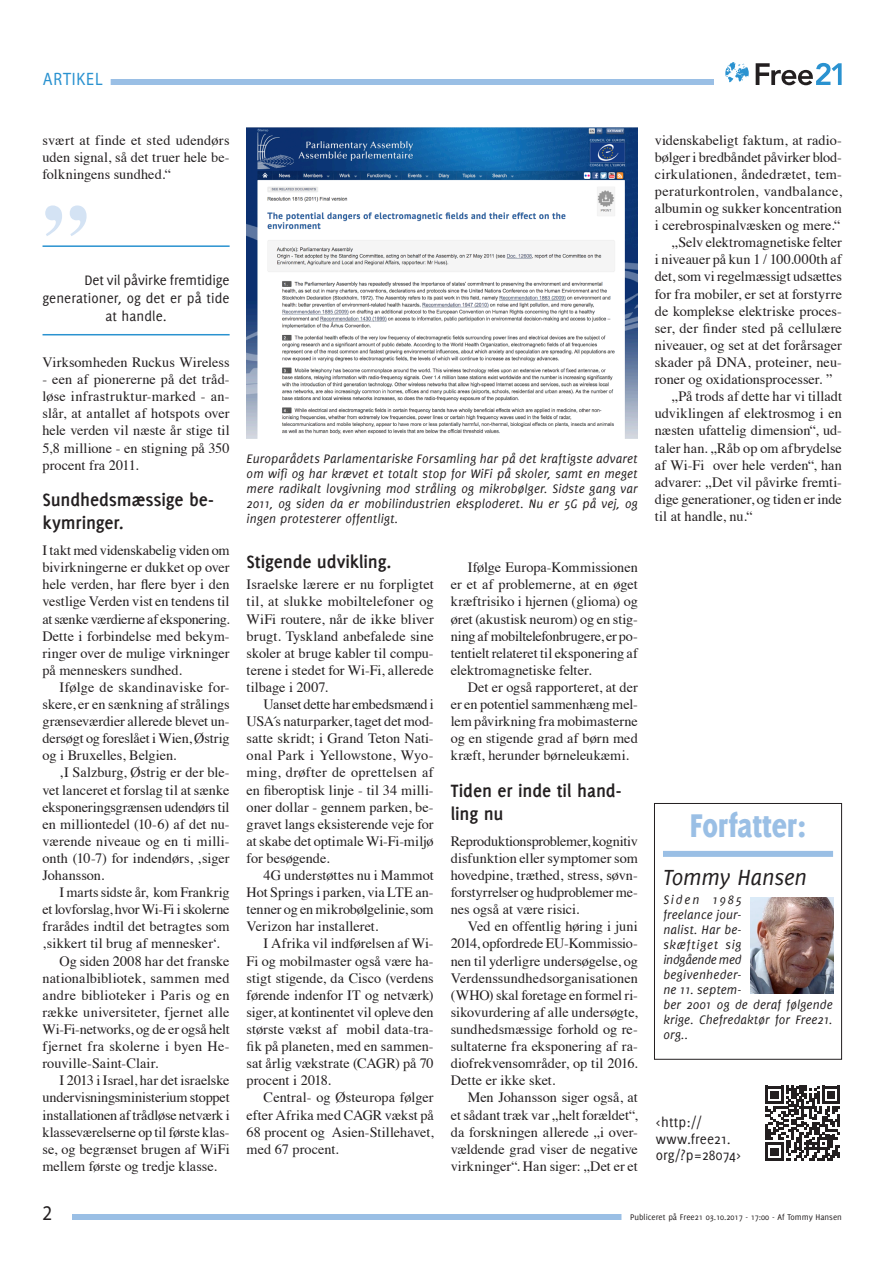
<style>
.page{position:relative;width:893px;height:1263px;background:#fff}
.page>*{position:absolute;margin:0;border:0;box-sizing:border-box;transform-origin:0 0}
.Zitat_neu{font:700 91.5px "Times";color:#d4e3f4}
.Autor_und_Quelle_Rub{font:800 36px "Delicious";letter-spacing:-.005em;color:#9abfe5;scale:.89 1}
.Autor__Name__Autoren{font:italic 24px "Delicious";letter-spacing:-.005em;color:#231f20}
.t1{font:21px "Myriad Pro";color:#231f20;scale:.9 1}
.Zwischenüberschrift{font:700 19.5px/23.4px "Delicious";letter-spacing:-.005em;color:#231f20}
.Seitenrubrik{font:18px "Myriad Pro";letter-spacing:.05em;color:#2a92d0;scale:.9 1}
.Zitat_neu-2{font:15px/16.5px "Delicious";color:#231f20}
.t2{font:14.25px/17.1px "Times";color:#231f20;text-align:justify}
.Bildunterschrift{font:italic 13.5px/15px "Delicious";letter-spacing:.01em;color:#231f20;text-align:justify}
.Autor__Beschreibung{font:italic 13.5px/15px "Delicious";letter-spacing:.01em;color:#231f20}
.Statuszeile_Deliciou{font:9px "Delicious";color:#231f20}
</style>
<div class="page">
<div style="left:72px;top:1214px;width:766px;height:6px;background:#9abfe5"></div>
<div style="left:43px;top:79px;width:671px;height:6px;background:#9abfe5"></div>
<div style="left:621px;top:1212px;width:229px;height:12px;background:#fff"></div>
<hr style="left:43px;top:245px;width:187px;height:2px;background:#2a92d0">
<hr style="left:43px;top:334px;width:187px;height:1px;background:#2a92d0">
<div style="left:34px;top:74px;width:77px;height:15px;background:#fff"></div>
<svg style="left:756px;top:63px;width:86px;height:22px"></svg>
<svg style="left:725px;top:62px;width:24px;height:20px"></svg>
<img style="left:247px;top:128px;width:391px;height:311px">
<svg style="left:765px;top:1086px;width:75px;height:74px"></svg>
<div style="left:663px;top:851px;width:170px;height:6px;background:#9abfe5"></div>
<div style="left:654px;top:803px;width:188px;height:257px;border:1px solid #231f20"></div>
<img style="left:750px;top:897px;width:83px;height:96px">
<p class="Seitenrubrik" style="left:43px;top:68px;width:68px">ARTIKEL</p>
<p class="t2" style="left:43px;top:130px;width:189px">svært at finde et sted udendørs uden signal, så det truer hele be&shy;folkningens sundhed.“</p>
<p class="Zitat_neu" style="left:43px;top:150px;width:47px">”</p>
<p class="Zitat_neu-2" style="left:84px;top:272px;width:147px">Det vil påvirke fremtidige</p>
<p class="Zitat_neu-2" style="left:43px;top:290px;width:189px">generationer, og det er på tide</p>
<p class="Zitat_neu-2" style="left:106px;top:308px;width:63px">at handle.</p>
<p class="t2" style="left:43px;top:352px;width:189px">Virksomheden Ruckus Wireless</p>
<p class="t2" style="left:43px;top:370px;width:189px">- een af pionererne på det tråd&shy;løse infrastruktur-marked - an&shy;slår, at antallet af hotspots over hele verden vil næste år stige til 5,8 millione - en stigning på 350 procent fra 2011.</p>
<p class="Zwischenüberschrift" style="left:43px;top:487px;width:173px">Sundhedsmæssige be&shy;kymringer.</p>
<p class="t2" style="left:43px;top:541px;width:189px">I takt med videnskabelig viden om bivirkningerne er dukket op over hele verden, har flere byer i den vestlige Verden vist en tendens til at sænke værdierne af eksponering.<br>Dette i forbindelse med bekym&shy;ringer over de mulige virkninger på menneskers sundhed.</p>
<p class="t2" style="left:43px;top:677px;width:189px;text-indent:17px">Ifølge de skandinaviske for&shy;skere, er en sænkning af strålings grænseværdier allerede blevet un&shy;dersøgt og foreslået i Wien, Østrig og i Bruxelles, Belgien.</p>
<p class="t2" style="left:43px;top:763px;width:189px;text-indent:17px">‚I Salzburg, Østrig er der ble&shy;vet lanceret et forslag til at sænke eksponeringsgrænsen udendørs til en milliontedel (10-6) af det nu&shy;værende niveaue og en ti milli&shy;onth (10-7) for indendørs, ‚siger Johansson.</p>
<p class="t2" style="left:43px;top:883px;width:189px;text-indent:17px">I marts sidste år, kom Frankrig et lovforslag, hvor Wi-Fi i skolerne frarådes indtil det betragtes som ‚sikkert til brug af mennesker‘.</p>
<p class="t2" style="left:43px;top:951px;width:189px;text-indent:17px">Og siden 2008 har det franske nationalbibliotek, sammen med andre biblioteker i Paris og en række universiteter, fjernet alle Wi-Fi-networks, og de er også helt fjernet fra skolerne i byen He&shy;rouville-Saint-Clair.</p>
<p class="t2" style="left:43px;top:1071px;width:189px;text-indent:17px">I 2013 i Israel, har det israelske undervisningsministerium stoppet installationen af trådløse netværk i klasseværelserne op til første klas&shy;se, og begrænset brugen af WiFi mellem første og tredje klasse.</p>
<p class="Bildunterschrift" style="left:247px;top:451px;width:393px">Europarådets Parlamentariske Forsamling har på det kraftigste advaret om wifi og har krævet et totalt stop for WiFi på skoler, samt en meget mere radikalt lovgivning mod stråling og mikrobølger. Sidste gang var 2011, og siden da er mobilindustrien eksploderet. Nu er 5G på vej, og ingen protesterer offentligt.</p>
<p class="Zwischenüberschrift" style="left:247px;top:550px;width:146px">Stigende udvikling.</p>
<p class="t2" style="left:247px;top:575px;width:189px">Israelske lærere er nu forpligtet til, at slukke mobiltelefoner og WiFi routere, når de ikke bliver brugt. Tyskland anbefalede sine skoler at bruge kabler til compu&shy;terene i stedet for Wi-Fi, allerede tilbage i 2007.</p>
<p class="t2" style="left:247px;top:694px;width:189px;text-indent:17px">Uanset dette har embedsmænd i USA´s naturparker, taget det mod&shy;satte skridt; i Grand Teton Nati&shy;onal Park i Yellowstone, Wyo&shy;ming, drøfter de oprettelsen af en fiberoptisk linje - til 34 milli&shy;oner dollar - gennem parken, be&shy;gravet langs eksisterende veje for at skabe det optimale Wi-Fi-miljø for besøgende.</p>
<p class="t2" style="left:247px;top:865px;width:189px;text-indent:17px">4G understøttes nu i Mammot Hot Springs i parken, via LTE an&shy;tenner og en mikrobølgelinie, som Verizon har installeret.</p>
<p class="t2" style="left:247px;top:934px;width:189px;text-indent:17px">I Afrika vil indførelsen af Wi-Fi og mobilmaster også være ha&shy;stigt stigende, da Cisco (verdens førende indenfor IT og netværk) siger, at kontinentet vil opleve den største vækst af mobil data-tra&shy;fik på planeten, med en sammen&shy;sat årlig vækstrate (CAGR) på 70 procent i 2018.</p>
<p class="t2" style="left:247px;top:1088px;width:189px;text-indent:17px">Central- og Østeuropa følger efter Afrika med CAGR vækst på 68 procent og Asien-Stillehavet, med 67 procent.</p>
<p class="t2" style="left:451px;top:558px;width:189px;text-indent:17px">Ifølge Europa-Kommissionen er et af problemerne, at en øget kræftrisiko i hjernen (glioma) og øret (akustisk neurom) og en stig&shy;ning af mobiltelefonbrugere, er po&shy;tentielt relateret til eksponering af elektromagnetiske felter.</p>
<p class="t2" style="left:451px;top:677px;width:189px;text-indent:17px">Det er også rapporteret, at der er en potentiel sammenhæng mel&shy;lem påvirkning fra mobimasterne og en stigende grad af børn med kræft, herunder børneleukæmi.</p>
<p class="Zwischenüberschrift" style="left:451px;top:778px;width:172px">Tiden er inde til hand&shy;ling nu</p>
<p class="t2" style="left:451px;top:831px;width:189px">Reproduktionsproblemer, kognitiv disfunktion eller symptomer som hovedpine, træthed, stress, søvn&shy;forstyrrelser og hudproblemer me&shy;nes også at være risici.</p>
<p class="t2" style="left:451px;top:917px;width:189px;text-indent:17px">Ved en offentlig høring i juni 2014, opfordrede EU-Kommissio&shy;nen til yderligre undersøgelse, og Verdenssundhedsorganisationen (WHO) skal foretage en formel ri&shy;sikovurdering af alle undersøgte, sundhedsmæssige forhold og re&shy;sultaterne fra eksponering af ra&shy;diofrekvensområder, op til 2016.<br>Dette er ikke sket.</p>
<p class="t2" style="left:451px;top:1088px;width:189px;text-indent:17px">Men Johansson siger også, at et sådant træk var „helt forældet“, da forskningen allerede „i over&shy;vældende grad viser de negative virkninger“. Han siger: „Det er et</p>
<p class="t2" style="left:655px;top:130px;width:189px">videnskabeligt faktum, at radio&shy;bølger i bredbåndet påvirker blod&shy;cirkulationen, åndedrætet, tem&shy;peraturkontrolen, vandbalance, albumin og sukker koncentration i cerebrospinalvæsken og mere.“</p>
<p class="t2" style="left:655px;top:233px;width:189px;text-indent:17px">„Selv elektromagnetiske felter i niveauer på kun 1 / 100.000th af det, som vi regelmæssigt udsættes for fra mobiler, er set at forstyrre de komplekse elektriske proces&shy;ser, der finder sted på cellulære niveauer, og set at det forårsager skader på DNA, proteiner, neu&shy;roner og oxidationsprocesser. ”</p>
<p class="t2" style="left:655px;top:387px;width:189px;text-indent:17px">„På trods af dette har vi tilladt udviklingen af elektrosmog i en næsten ufattelig dimension“, ud&shy;taler han. „Råb op om afbrydelse af Wi-Fi over hele verden“, han advarer: „Det vil påvirke fremti&shy;dige generationer, og tiden er inde til at handle, nu.“</p>
<p class="Autor_und_Quelle_Rub" style="left:690px;top:805px;width:132px">Forfatter:</p>
<p class="Autor__Name__Autoren" style="left:663px;top:863px;width:145px">Tommy Hansen</p>
<p class="Autor__Beschreibung" style="left:663px;top:892px;width:171px">Siden 1985<br>freelance jour-<br>nalist. Har be-<br>skæftiget sig<br>indgående med<br>begivenheder-<br>ne 11. septem-<br>ber 2001 og de deraf følgende krige. Chefredaktør for Free21. org..</p>
<p class="Zitat_neu-2" style="left:656px;top:1114px;width:87px">&lt;http:// www.free21. org/?p=28074&gt;</p>
<p class="t1" style="left:43px;top:1200px;width:12px">2</p>
<p class="Statuszeile_Deliciou" style="left:630px;top:1212px;width:213px">Publiceret på Free21 03.10.2017 - 17:00 - Af Tommy Hansen</p>
</div>
